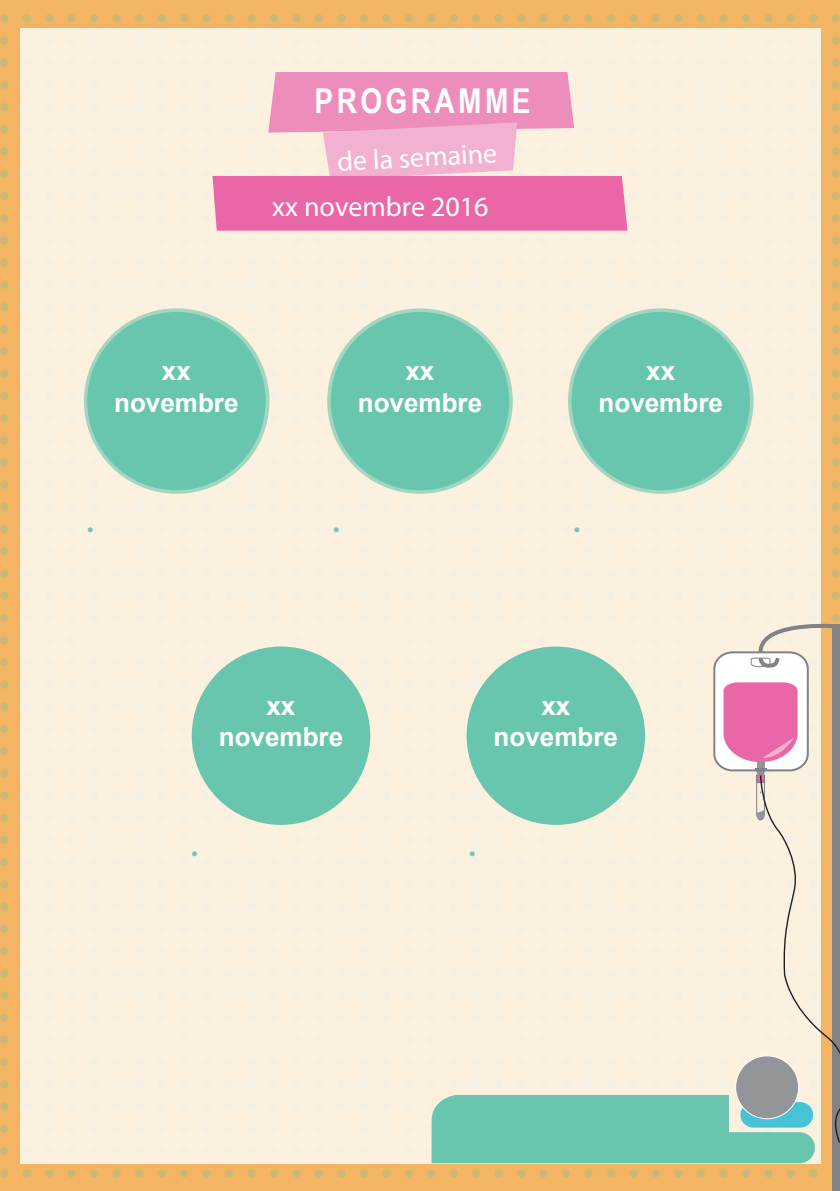
<style>
.page{position:relative;width:840px;height:1191px;background:#fff}
.page>*{position:absolute;margin:0;border:0;box-sizing:border-box;transform-origin:0 0}
.t1{font:700 34.2px "Arial Narrow";letter-spacing:.1em;color:#fff}
.t2{font:28px "Myriad Pro";color:#fff}
.t3{font:700 26px/31.2px "Arial";color:#fff;text-align:center}
.t4{font:20px "Arial";color:#75c9b4}
</style>
<div class="page">
<div style="left:0;top:0;width:839px;height:1191px;background:#f3b463"></div>
<svg style="left:0;top:924px;width:9px;height:8px"></svg>
<svg style="left:0;top:947px;width:9px;height:8px"></svg>
<svg style="left:0;top:969px;width:9px;height:8px"></svg>
<svg style="left:0;top:991px;width:9px;height:8px"></svg>
<svg style="left:0;top:1013px;width:9px;height:8px"></svg>
<svg style="left:0;top:1035px;width:9px;height:8px"></svg>
<svg style="left:0;top:1058px;width:9px;height:8px"></svg>
<svg style="left:0;top:1080px;width:9px;height:8px"></svg>
<svg style="left:0;top:1102px;width:9px;height:8px"></svg>
<svg style="left:0;top:1124px;width:9px;height:8px"></svg>
<svg style="left:0;top:1146px;width:9px;height:8px"></svg>
<svg style="left:0;top:1169px;width:9px;height:8px"></svg>
<svg style="left:22px;top:1169px;width:9px;height:8px"></svg>
<svg style="left:45px;top:1169px;width:8px;height:8px"></svg>
<svg style="left:67px;top:1169px;width:9px;height:8px"></svg>
<svg style="left:90px;top:1169px;width:8px;height:8px"></svg>
<svg style="left:112px;top:1169px;width:9px;height:8px"></svg>
<svg style="left:135px;top:1169px;width:8px;height:8px"></svg>
<svg style="left:157px;top:1169px;width:9px;height:8px"></svg>
<svg style="left:180px;top:1169px;width:8px;height:8px"></svg>
<svg style="left:202px;top:1169px;width:9px;height:8px"></svg>
<svg style="left:225px;top:1169px;width:8px;height:8px"></svg>
<svg style="left:247px;top:1169px;width:8px;height:8px"></svg>
<svg style="left:270px;top:1169px;width:8px;height:8px"></svg>
<svg style="left:292px;top:1169px;width:8px;height:8px"></svg>
<svg style="left:315px;top:1169px;width:8px;height:8px"></svg>
<svg style="left:337px;top:1169px;width:8px;height:8px"></svg>
<svg style="left:359px;top:1169px;width:9px;height:8px"></svg>
<svg style="left:382px;top:1169px;width:8px;height:8px"></svg>
<svg style="left:404px;top:1169px;width:9px;height:8px"></svg>
<svg style="left:814px;top:1169px;width:3px;height:8px"></svg>
<svg style="left:0;top:14px;width:9px;height:8px"></svg>
<svg style="left:22px;top:14px;width:9px;height:8px"></svg>
<svg style="left:45px;top:14px;width:8px;height:8px"></svg>
<svg style="left:67px;top:14px;width:9px;height:8px"></svg>
<svg style="left:90px;top:14px;width:8px;height:8px"></svg>
<svg style="left:112px;top:14px;width:9px;height:8px"></svg>
<svg style="left:135px;top:14px;width:8px;height:8px"></svg>
<svg style="left:157px;top:14px;width:9px;height:8px"></svg>
<svg style="left:180px;top:14px;width:8px;height:8px"></svg>
<svg style="left:202px;top:14px;width:9px;height:8px"></svg>
<svg style="left:225px;top:14px;width:8px;height:8px"></svg>
<svg style="left:247px;top:14px;width:8px;height:8px"></svg>
<svg style="left:270px;top:14px;width:8px;height:8px"></svg>
<svg style="left:292px;top:14px;width:8px;height:8px"></svg>
<svg style="left:315px;top:14px;width:8px;height:8px"></svg>
<svg style="left:337px;top:14px;width:8px;height:8px"></svg>
<svg style="left:359px;top:14px;width:9px;height:8px"></svg>
<svg style="left:382px;top:14px;width:8px;height:8px"></svg>
<svg style="left:404px;top:14px;width:9px;height:8px"></svg>
<svg style="left:427px;top:14px;width:8px;height:8px"></svg>
<svg style="left:449px;top:14px;width:8px;height:8px"></svg>
<svg style="left:472px;top:14px;width:8px;height:8px"></svg>
<svg style="left:494px;top:14px;width:8px;height:8px"></svg>
<svg style="left:517px;top:14px;width:8px;height:8px"></svg>
<svg style="left:539px;top:14px;width:8px;height:8px"></svg>
<svg style="left:562px;top:14px;width:8px;height:8px"></svg>
<svg style="left:584px;top:14px;width:8px;height:8px"></svg>
<svg style="left:607px;top:14px;width:8px;height:8px"></svg>
<svg style="left:629px;top:14px;width:8px;height:8px"></svg>
<svg style="left:652px;top:14px;width:7px;height:8px"></svg>
<svg style="left:674px;top:14px;width:8px;height:8px"></svg>
<svg style="left:697px;top:14px;width:7px;height:8px"></svg>
<svg style="left:719px;top:14px;width:8px;height:8px"></svg>
<svg style="left:741px;top:14px;width:8px;height:8px"></svg>
<svg style="left:764px;top:14px;width:8px;height:8px"></svg>
<svg style="left:786px;top:14px;width:8px;height:8px"></svg>
<svg style="left:809px;top:14px;width:8px;height:8px"></svg>
<svg style="left:831px;top:14px;width:8px;height:8px"></svg>
<svg style="left:0;top:36px;width:9px;height:8px"></svg>
<svg style="left:831px;top:36px;width:8px;height:8px"></svg>
<svg style="left:0;top:58px;width:9px;height:9px"></svg>
<svg style="left:831px;top:58px;width:8px;height:9px"></svg>
<svg style="left:0;top:80px;width:9px;height:9px"></svg>
<svg style="left:831px;top:80px;width:8px;height:9px"></svg>
<svg style="left:0;top:103px;width:9px;height:8px"></svg>
<svg style="left:831px;top:103px;width:8px;height:8px"></svg>
<svg style="left:0;top:125px;width:9px;height:8px"></svg>
<svg style="left:831px;top:125px;width:8px;height:8px"></svg>
<svg style="left:0;top:147px;width:9px;height:8px"></svg>
<svg style="left:831px;top:147px;width:8px;height:8px"></svg>
<svg style="left:0;top:169px;width:9px;height:9px"></svg>
<svg style="left:831px;top:169px;width:8px;height:9px"></svg>
<svg style="left:0;top:192px;width:9px;height:8px"></svg>
<svg style="left:831px;top:192px;width:8px;height:8px"></svg>
<svg style="left:0;top:214px;width:9px;height:8px"></svg>
<svg style="left:831px;top:214px;width:8px;height:8px"></svg>
<svg style="left:0;top:236px;width:9px;height:8px"></svg>
<svg style="left:831px;top:236px;width:8px;height:8px"></svg>
<svg style="left:0;top:258px;width:9px;height:8px"></svg>
<svg style="left:831px;top:258px;width:8px;height:8px"></svg>
<svg style="left:0;top:280px;width:9px;height:9px"></svg>
<svg style="left:831px;top:280px;width:8px;height:9px"></svg>
<svg style="left:0;top:303px;width:9px;height:8px"></svg>
<svg style="left:831px;top:303px;width:8px;height:8px"></svg>
<svg style="left:0;top:325px;width:9px;height:8px"></svg>
<svg style="left:831px;top:325px;width:8px;height:8px"></svg>
<svg style="left:0;top:347px;width:9px;height:8px"></svg>
<svg style="left:831px;top:347px;width:8px;height:8px"></svg>
<svg style="left:0;top:369px;width:9px;height:8px"></svg>
<svg style="left:831px;top:369px;width:8px;height:8px"></svg>
<svg style="left:0;top:391px;width:9px;height:9px"></svg>
<svg style="left:831px;top:391px;width:8px;height:9px"></svg>
<svg style="left:0;top:414px;width:9px;height:8px"></svg>
<svg style="left:831px;top:414px;width:8px;height:8px"></svg>
<svg style="left:0;top:436px;width:9px;height:8px"></svg>
<svg style="left:831px;top:436px;width:8px;height:8px"></svg>
<svg style="left:0;top:458px;width:9px;height:8px"></svg>
<svg style="left:831px;top:458px;width:8px;height:8px"></svg>
<svg style="left:0;top:480px;width:9px;height:8px"></svg>
<svg style="left:831px;top:480px;width:8px;height:8px"></svg>
<svg style="left:0;top:502px;width:9px;height:9px"></svg>
<svg style="left:831px;top:502px;width:8px;height:9px"></svg>
<svg style="left:0;top:525px;width:9px;height:8px"></svg>
<svg style="left:831px;top:525px;width:8px;height:8px"></svg>
<svg style="left:0;top:547px;width:9px;height:8px"></svg>
<svg style="left:831px;top:547px;width:8px;height:8px"></svg>
<svg style="left:0;top:569px;width:9px;height:8px"></svg>
<svg style="left:831px;top:569px;width:8px;height:8px"></svg>
<svg style="left:0;top:591px;width:9px;height:8px"></svg>
<svg style="left:831px;top:591px;width:8px;height:8px"></svg>
<svg style="left:0;top:613px;width:9px;height:9px"></svg>
<svg style="left:0;top:636px;width:9px;height:8px"></svg>
<svg style="left:0;top:658px;width:9px;height:8px"></svg>
<svg style="left:0;top:680px;width:9px;height:8px"></svg>
<svg style="left:0;top:702px;width:9px;height:8px"></svg>
<svg style="left:0;top:725px;width:9px;height:8px"></svg>
<svg style="left:0;top:747px;width:9px;height:8px"></svg>
<svg style="left:0;top:769px;width:9px;height:8px"></svg>
<svg style="left:0;top:791px;width:9px;height:8px"></svg>
<svg style="left:0;top:813px;width:9px;height:8px"></svg>
<svg style="left:0;top:836px;width:9px;height:8px"></svg>
<svg style="left:0;top:858px;width:9px;height:8px"></svg>
<svg style="left:0;top:880px;width:9px;height:8px"></svg>
<svg style="left:0;top:902px;width:9px;height:8px"></svg>
<div style="left:20px;top:28px;width:799px;height:1135px;background:#fcf0df"></div>
<div style="left:192px;top:646px;width:178px;height:179px;background:#69c6ae;border-radius:50%"></div>
<div style="left:466px;top:646px;width:178px;height:179px;background:#69c6ae;border-radius:50%"></div>
<div style="left:831px;top:624px;width:8px;height:567px;background:#808285"></div>
<svg style="left:713px;top:651px;width:96px;height:121px;background:#edadcc"></svg>
<svg style="left:762px;top:724px;width:31px;height:35px"></svg>
<div style="left:756px;top:762px;width:7px;height:7px;background:#939598"></div>
<svg style="left:741px;top:613px;width:98px;height:55px"></svg>
<svg style="left:741px;top:768px;width:98px;height:386px"></svg>
<div style="left:734px;top:1055px;width:64px;height:64px;background:#939598;border:1px solid #fff;border-radius:50%"></div>
<svg style="left:426px;top:1094px;width:388px;height:83px"></svg>
<div style="left:268px;top:72px;width:306px;height:61px;background:#ed8dbb"></div>
<svg style="left:314px;top:122px;width:203px;height:47px;background:#f1b0ce"></svg>
<svg style="left:212px;top:169px;width:415px;height:62px;background:#eb76ad"></svg>
<svg style="left:84px;top:308px;width:185px;height:186px;background:#a2d6c1"></svg>
<svg style="left:327px;top:308px;width:185px;height:186px;background:#a5d6c2"></svg>
<svg style="left:567px;top:308px;width:186px;height:186px;background:#a7d7c2"></svg>
<div style="left:87px;top:312px;width:178px;height:178px;background:#69c6ae;border-radius:50%"></div>
<div style="left:571px;top:312px;width:178px;height:178px;background:#69c6ae;border-radius:50%"></div>
<div style="left:330px;top:312px;width:179px;height:178px;background:#69c6ae;border-radius:50%"></div>
<h1 class="t1" style="left:314px;top:75px;width:217px">PROGRAMME</h1>
<p class="t2" style="left:336px;top:144px;width:161px;rotate:-3deg">de la semaine</p>
<p class="t2" style="left:272px;top:189px;width:218px">xx novembre 2016</p>
<p class="t3" style="left:114px;top:356px;width:126px">xx novembre</p>
<p class="t3" style="left:598px;top:356px;width:126px">xx novembre</p>
<p class="t3" style="left:357px;top:356px;width:126px">xx novembre</p>
<p class="t4" style="left:87px;top:517px;width:8px">•</p>
<p class="t4" style="left:332px;top:517px;width:8px">•</p>
<p class="t4" style="left:573px;top:517px;width:8px">•</p>
<p class="t3" style="left:219px;top:691px;width:126px">xx novembre</p>
<p class="t3" style="left:493px;top:691px;width:126px">xx novembre</p>
<p class="t4" style="left:191px;top:840px;width:8px">•</p>
<p class="t4" style="left:468px;top:840px;width:8px">•</p>
</div>
